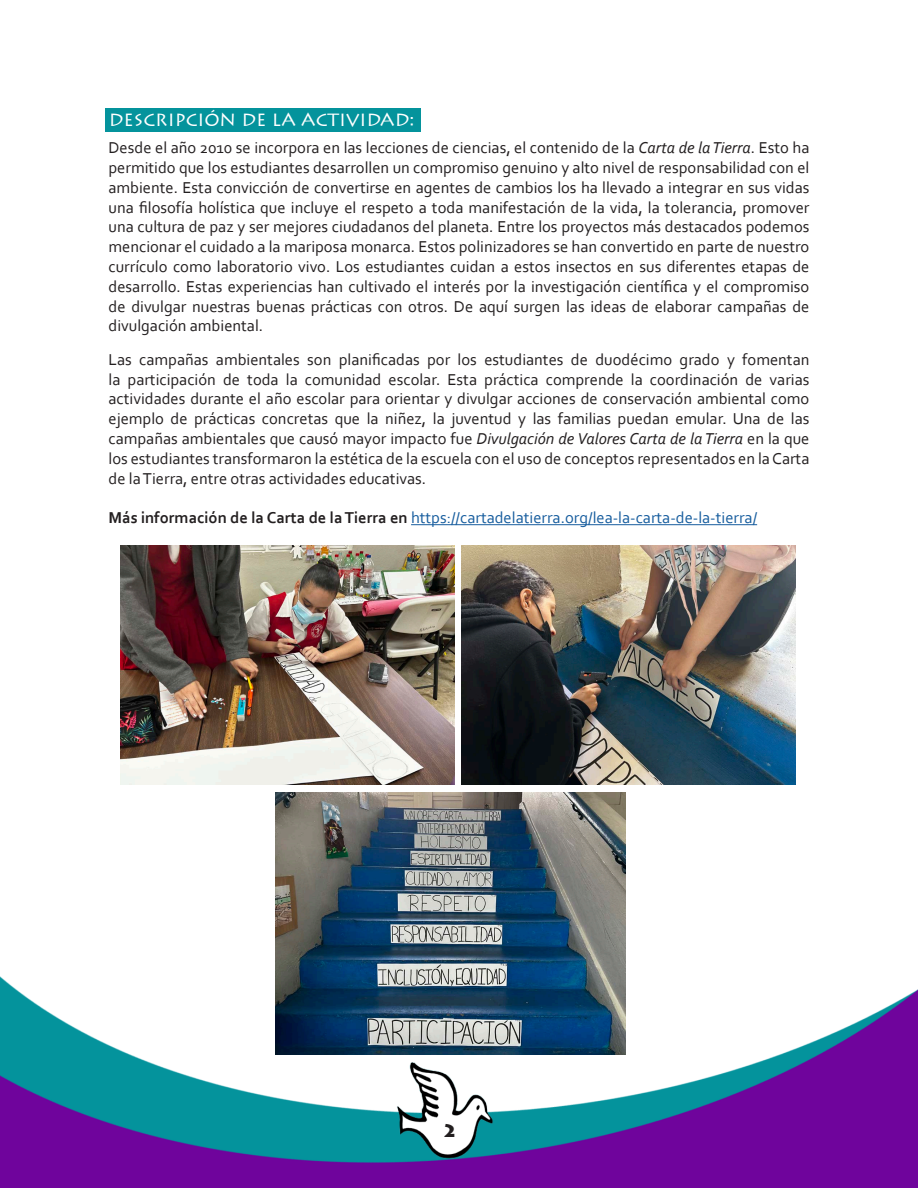
<style>
.page{position:relative;width:918px;height:1188px;background:#fff}
.page>*{position:absolute;margin:0;border:0;box-sizing:border-box;transform-origin:0 0}
.t1{font:18px "Lithos";color:#fff}
.t2{font:900 18px "Lithos";color:#231f20}
.t3{font:16.5px/19.8px "Corbel";color:#231f20;text-align:justify}
.t4{font:16.5px "Corbel";color:#175d9e}
.s1{font-style:italic}
.s2{font-weight:700;color:#231f20}
</style>
<div class="page">
<img style="left:0;top:108px;width:918px;height:1080px">
<div style="left:106px;top:108px;width:314px;height:24px;background:#04939c"></div>
<img style="left:121px;top:545px;width:334px;height:240px">
<img style="left:462px;top:545px;width:334px;height:240px">
<img style="left:276px;top:792px;width:350px;height:262px">
<p class="t1" style="left:109px;top:109px;width:307px">DESCRIPCIÓN DE LA ACTIVIDAD:</p>
<p class="t3" style="left:109px;top:137px;width:702px">Desde el año 2010 se incorpora en las lecciones de ciencias, el contenido de la <span class="s1">Carta de la Tierra</span>. Esto ha permitido que los estudiantes desarrollen un compromiso genuino y alto nivel de responsabilidad con el ambiente. Esta convicción de convertirse en agentes de cambios los ha llevado a integrar en sus vidas una filosofía holística que incluye el respeto a toda manifestación de la vida, la tolerancia, promover una cultura de paz y ser mejores ciudadanos del planeta. Entre los proyectos más destacados podemos mencionar el cuidado a la mariposa monarca. Estos polinizadores se han convertido en parte de nuestro currículo como laboratorio vivo. Los estudiantes cuidan a estos insectos en sus diferentes etapas de desarrollo. Estas experiencias han cultivado el interés por la investigación científica y el compromiso de divulgar nuestras buenas prácticas con otros. De aquí surgen las ideas de elaborar campañas de divulgación ambiental.</p>
<p class="t3" style="left:109px;top:349px;width:702px">Las campañas ambientales son planificadas por los estudiantes de duodécimo grado y fomentan la participación de toda la comunidad escolar. Esta práctica comprende la coordinación de varias actividades durante el año escolar para orientar y divulgar acciones de conservación ambiental como ejemplo de prácticas concretas que la niñez, la juventud y las familias puedan emular. Una de las campañas ambientales que causó mayor impacto fue <span class="s1">Divulgación de Valores Carta de la Tierra</span> en la que los estudiantes transformaron la estética de la escuela con el uso de conceptos representados en la Carta de la Tierra, entre otras actividades educativas.</p>
<p class="t4" style="left:109px;top:507px;width:650px"><span class="s2">Más información de la Carta de la Tierra en</span> https://cartadelatierra.org/lea-la-carta-de-la-tierra/</p>
<p class="t2" style="left:443px;top:1120px;width:16px">2</p>
</div>
